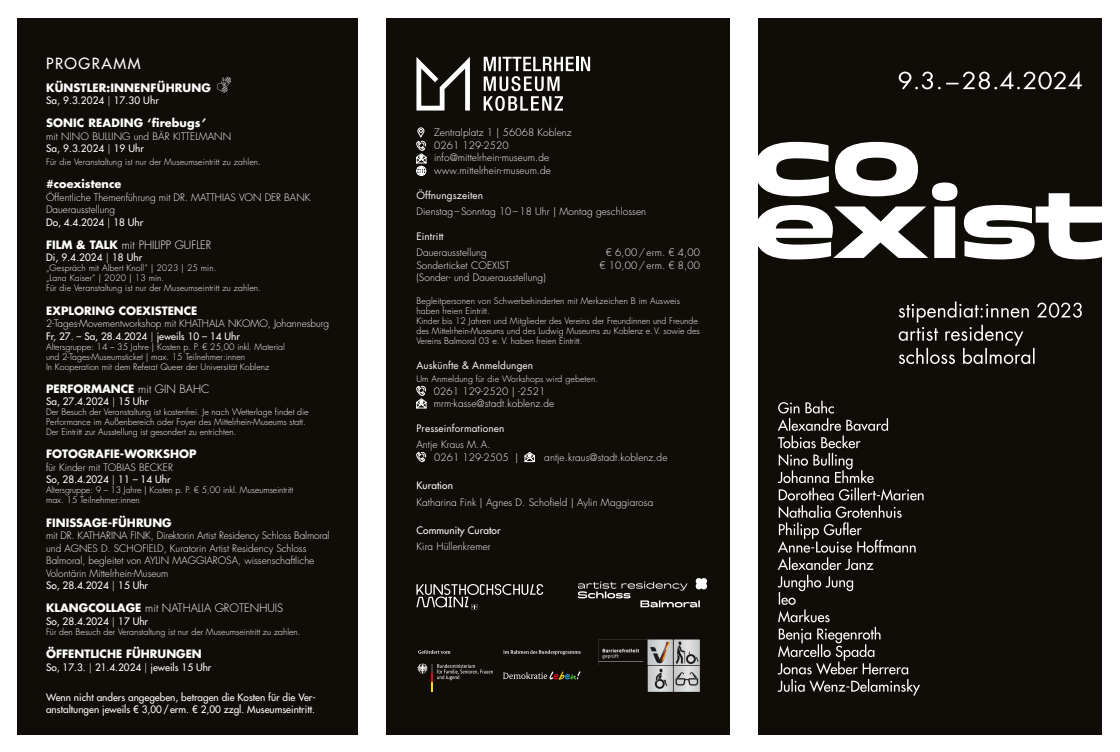
<style>
.page{position:relative;width:1120px;height:752px;background:#fff}
.page>*{position:absolute;margin:0;border:0;box-sizing:border-box;transform-origin:0 0}
.t1{font:15px "Futura";letter-spacing:.1em;color:#fff}
.t2{font:700 11.25px "Futura";color:#fff}
.t3{font:300 11.25px "Futura";color:#fff}
.t4{font:300 10px/12.5px "Futura";color:#fff}
.t5{font:300 10px/12.5px "Futura Std";letter-spacing:.01em;color:#fff}
.t6{font:10px/12.5px "Futura";color:#fff}
.t7{font:10px "Futura Std";letter-spacing:.01em;color:#fff}
.t8{font:500 10px "Futura Std";letter-spacing:.01em;color:#fff}
.t9{font:300 8.75px/10px "Futura";color:#fff}
.t10{font:300 8.75px/10px "Futura Std";color:#fff}
.s1{font-weight:300}
.s2{font-family:"Futura Std";font-style:italic}
.s3{font-weight:400}
.s4{font-weight:700}
</style>
<div class="page">
<div style="left:386px;top:18px;width:344px;height:715px;background:#100d08"></div>
<div style="left:18px;top:18px;width:340px;height:715px;background:#100d08"></div>
<svg style="left:416px;top:127px;width:10px;height:49px"></svg>
<svg style="left:416px;top:385px;width:10px;height:23px"></svg>
<svg style="left:416px;top:451px;width:10px;height:11px"></svg>
<svg style="left:524px;top:452px;width:11px;height:10px"></svg>
<svg style="left:416px;top:57px;width:54px;height:53px"></svg>
<svg style="left:483px;top:57px;width:107px;height:54px"></svg>
<div style="left:758px;top:18px;width:344px;height:715px;background:#100d08"></div>
<svg style="left:758px;top:142px;width:344px;height:117px"></svg>
<svg style="left:898px;top:71px;width:184px;height:18px"></svg>
<svg style="left:898px;top:301px;width:184px;height:63px"></svg>
<svg style="left:777px;top:400px;width:146px;height:295px"></svg>
<svg style="left:416px;top:584px;width:127px;height:25px"></svg>
<svg style="left:578px;top:578px;width:129px;height:29px"></svg>
<svg style="left:217px;top:77px;width:14px;height:16px"></svg>
<svg style="left:418px;top:650px;width:32px;height:3px"></svg>
<svg style="left:503px;top:650px;width:78px;height:4px"></svg>
<svg style="left:417px;top:663px;width:76px;height:28px"></svg>
<svg style="left:503px;top:671px;width:77px;height:8px"></svg>
<img style="left:599px;top:639px;width:101px;height:52px">
<h1 class="t1" style="left:46px;top:54px;width:96px">PROGRAMM</h1>
<p class="t2" style="left:46px;top:80px;width:166px">KÜNSTLER:INNENFÜHRUNG</p>
<p class="t6" style="left:46px;top:94px;width:114px">Sa, 9.3.2024 <span class="s1">|</span> 17.30 Uhr</p>
<p class="t2" style="left:46px;top:116px;width:160px">SONIC READING ‘firebugs<span class="s2">’</span></p>
<p class="t4" style="left:46px;top:130px;width:187px">mit NINO BULLING und BÄR KITTELMANN<br><span class="s3">Sa, 9.3.2024</span> | <span class="s3">19 Uhr</span></p>
<p class="t9" style="left:46px;top:157px;width:216px">Für die Veranstaltung ist nur der Museumseintritt zu zahlen.</p>
<p class="t2" style="left:46px;top:176px;width:77px">#coexistence</p>
<p class="t4" style="left:46px;top:191px;width:266px">Öffentliche Themenführung mit DR. MATTHIAS VON DER BANK<br>Dauerausstellung<br><span class="s3">Do, 4.4.2024</span> | <span class="s3">18 Uhr</span></p>
<p class="t3" style="left:46px;top:238px;width:167px"><span class="s4">FILM &amp; TALK</span> mit PHILIPP GUFLER</p>
<p class="t6" style="left:46px;top:251px;width:98px">Di, 9.4.2024 <span class="s1">|</span> 18 Uhr</p>
<p class="t9" style="left:46px;top:263px;width:216px">„Gespräch mit Albert Knoll“ | 2023 | 25 min.<br>„Lana Kaiser“ | 2020 | 13 min.<br>Für die Veranstaltung ist nur der Museumseintritt zu zahlen.</p>
<p class="t2" style="left:46px;top:302px;width:153px">EXPLORING COEXISTENCE</p>
<p class="t4" style="left:46px;top:317px;width:284px">2-Tages-Movementworkshop mit KHATHALA NKOMO, Johannesburg<br><span class="s3">Fr, 27. – Sa, 28.4.2024</span> | <span class="s3">jeweils 10 – 14 Uhr</span></p>
<p class="t9" style="left:46px;top:341px;width:240px">Altersgruppe: 14 – 35 Jahre | Kosten p. P. € 25,00 inkl. Material und 2-Tages-Museumsticket | max. 15 Teilnehmer:innen<br>In Kooperation mit dem Referat Queer der Universität Koblenz</p>
<p class="t2" style="left:46px;top:381px;width:165px">PERFORMANCE <span class="s1">mit GIN BAHC</span></p>
<p class="t6" style="left:46px;top:395px;width:104px">Sa, 27.4.2024 <span class="s1">|</span> 15 Uhr</p>
<p class="t9" style="left:46px;top:407px;width:264px">Der Besuch der Veranstaltung ist kostenfrei. Je nach Wetterlage findet die<br>Performance im Außenbereich oder Foyer des Mittelrhein-Museums statt.<br>Der Eintritt zur Ausstellung ist gesondert zu entrichten.</p>
<p class="t2" style="left:46px;top:446px;width:152px">FOTOGRAFIE-WORKSHOP</p>
<p class="t4" style="left:46px;top:461px;width:128px">für Kinder mit TOBIAS BECKER<br><span class="s3">So, 28.4.2024</span> | <span class="s3">11 – 14 Uhr</span></p>
<p class="t9" style="left:46px;top:485px;width:249px">Altersgruppe: 9 – 13 Jahre | Kosten p. P. € 5,00 inkl. Museumseintritt max. 15 Teilnehmer:innen</p>
<p class="t2" style="left:46px;top:514px;width:127px">FINISSAGE-FÜHRUNG</p>
<p class="t4" style="left:46px;top:529px;width:285px">mit DR. KATHARINA FINK, Direktorin Artist Residency Schloss Balmoral und AGNES D. SCHOFIELD, Kuratorin Artist Residency Schloss Balmoral, begleitet von AYLIN MAGGIAROSA, wissenschaftliche Volontärin Mittelrhein-Museum<br><span class="s3">So, 28.4.2024</span> | <span class="s3">15 Uhr</span></p>
<p class="t3" style="left:46px;top:601px;width:239px"><span class="s4">KLANGCOLLAGE</span> mit NATHALIA GROTENHUIS</p>
<p class="t6" style="left:46px;top:614px;width:104px">So, 28.4.2024 <span class="s1">|</span> 17 Uhr</p>
<p class="t9" style="left:46px;top:626px;width:256px">Für den Besuch der Veranstaltung ist nur der Museumseintritt zu zahlen.</p>
<p class="t2" style="left:46px;top:646px;width:157px">ÖFFENTLICHE FÜHRUNGEN</p>
<p class="t6" style="left:46px;top:660px;width:167px">So, 17.3. <span class="s1">|</span> 21.4.2024 <span class="s1">|</span> jeweils 15 Uhr</p>
<p class="t6" style="left:46px;top:690px;width:271px">Wenn nicht anders angegeben, betragen die Kosten für die Ver&shy;anstaltungen jeweils € 3,00 / erm. € 2,00 zzgl. Museumseintritt.</p>
<p class="t5" style="left:434px;top:127px;width:139px">Zentralplatz 1 | 56068 Koblenz<br>0261 129-2520 info@mittelrhein-museum.de www.mittelrhein-museum.de</p>
<p class="t7" style="left:416px;top:189px;width:68px">Öffnungszeiten</p>
<p class="t5" style="left:416px;top:205px;width:231px">Dienstag – Sonntag 10 – 18 Uhr | Montag geschlossen</p>
<p class="t7" style="left:416px;top:230px;width:29px">Eintritt</p>
<p class="t5" style="left:416px;top:246px;width:72px">Dauerausstellung</p>
<p class="t5" style="left:606px;top:246px;width:96px">€ 6,00 / erm. € 4,00</p>
<p class="t5" style="left:416px;top:259px;width:95px">Sonderticket COEXIST</p>
<p class="t5" style="left:599px;top:259px;width:102px">€ 10,00 / erm. € 8,00</p>
<p class="t5" style="left:416px;top:271px;width:131px">(Sonder- und Dauerausstellung)</p>
<p class="t10" style="left:416px;top:295px;width:285px">Begleitpersonen von Schwerbehinderten mit Merkzeichen B im Ausweis haben freien Eintritt.<br>Kinder bis 12 Jahren und Mitglieder des Vereins der Freundinnen und Freunde des Mittelrhein-Museums und des Ludwig Museums zu Koblenz e. V. sowie des Vereins Balmoral 03 e. V. haben freien Eintritt.</p>
<p class="t7" style="left:416px;top:358px;width:118px">Auskünfte &amp; Anmeldungen</p>
<p class="t10" style="left:416px;top:374px;width:183px">Um Anmeldung für die Workshops wird gebeten.</p>
<p class="t5" style="left:434px;top:385px;width:122px">0261 129-2520 | -2521 mrm-kasse@stadt.koblenz.de</p>
<p class="t7" style="left:416px;top:422px;width:90px">Presseinformationen</p>
<p class="t5" style="left:434px;top:438px;width:86px;text-indent:-18px">Antje Kraus M. A.<br>0261 129-2505 |</p>
<p class="t5" style="left:544px;top:451px;width:125px">antje.kraus@stadt.koblenz.de</p>
<p class="t8" style="left:416px;top:479px;width:38px">Kuration</p>
<p class="t5" style="left:416px;top:495px;width:238px">Katharina Fink | Agnes D. Schofield | Aylin Maggiarosa</p>
<p class="t8" style="left:416px;top:524px;width:86px">Community Curator</p>
<p class="t5" style="left:416px;top:540px;width:76px">Kira Hüllenkremer</p>
</div>
